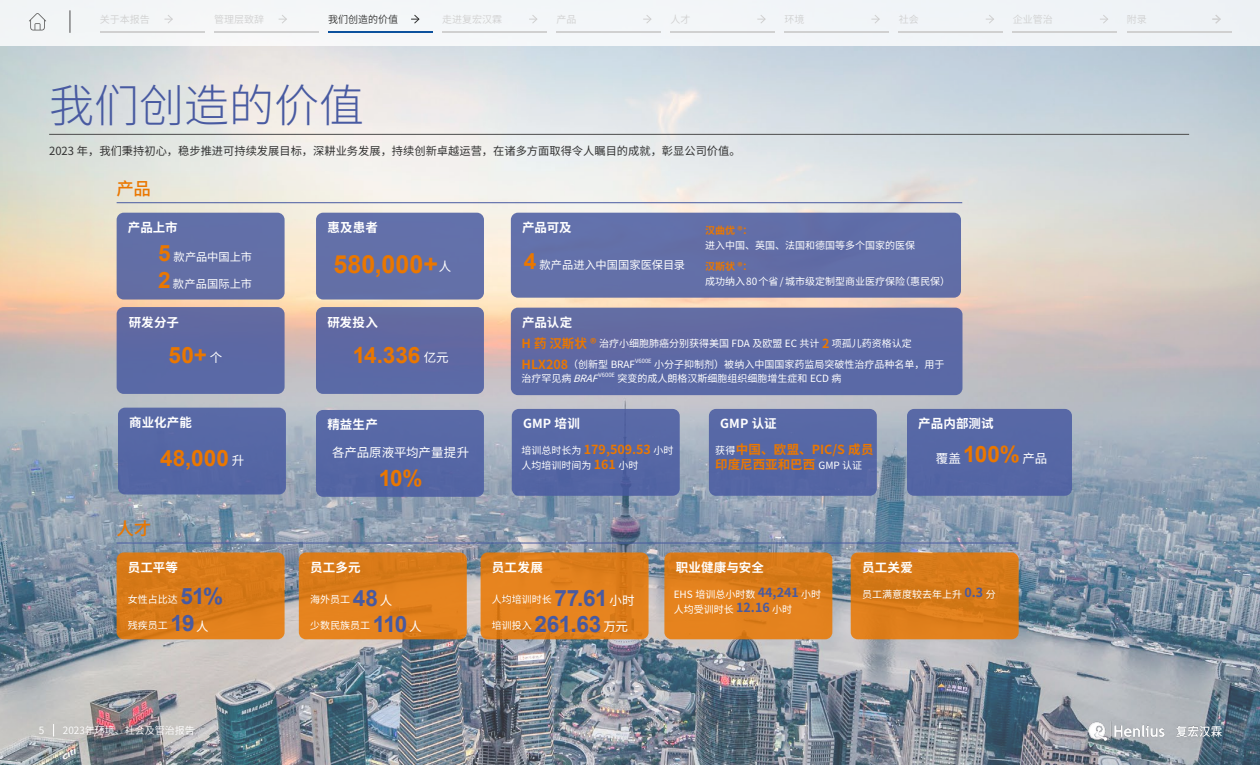
<style>
.page{position:relative;width:1260px;height:765px;background:#fff}
.page>*{position:absolute;margin:0;border:0;box-sizing:border-box;transform-origin:0 0}
.t1{font:300 45px "Source Han Sans CN";color:#485aa1}
.t2{font:700 25px "Arial";letter-spacing:.005em;color:#ea7700}
.t3{font:700 22.5px "Arial";letter-spacing:-.025em;color:#485aa1}
.t4{font:700 22.5px "Arial";letter-spacing:.005em;color:#ea7700}
.t5{font:500 17.5px "Source Han Sans CN";color:#ea7700}
.t6{font:700 12.5px "Source Han Sans CN";letter-spacing:.01em;color:#fff}
.t7{font:700 12.5px/25.5px "Source Han Sans CN";color:#ea7700}
.t8{font:12.5px "Source Han Sans CN";letter-spacing:-.005em;color:#fff}
.t9{font:11.25px "Source Han Sans CN";color:#323232}
.t10{font:11.25px "Source Han Sans CN";color:#fff}
.t11{font:10px/21.2px "Source Han Sans CN";color:#fff}
.t12{font:10px "Source Han Sans CN";color:#d0d0d0}
.t13{font:10px "Source Han Sans CN";color:#fff}
.t14{font:700 10px "Source Han Sans CN";color:#ea7700}
.t15{font:10px "Source Han Sans CN";color:#323232}
.t16{font:5.88px "Source Han Sans CN";color:#fff}
.s1{font-family:"Arial";font-weight:700;font-size:22.5px;color:#ea7700}
.s2{font-family:"Source Han Sans CN";font-weight:400;font-size:12.5px;color:#fff}
.s3{font-weight:700;font-size:12.5px;color:#ea7700}
.s4{font-style:italic}
.s5{color:#fff}
.s6{font-weight:400;font-size:10px;color:#fff}
.s7{font-weight:700;font-size:12.5px;color:#485aa1}
</style>
<div class="page">
<img style="left:0;top:46px;width:1260px;height:719px">
<div style="left:0;top:0;width:1260px;height:46px;background:#f2f5f8"></div>
<div style="left:117px;top:213px;width:168px;height:87px;background:#626fa7;border-radius:7px"></div>
<div style="left:316px;top:213px;width:168px;height:87px;background:#6370a9;border-radius:7px"></div>
<div style="left:511px;top:213px;width:450px;height:85px;background:#636fa8;border-radius:7px"></div>
<div style="left:118px;top:408px;width:168px;height:87px;background:#5667a5;border-radius:7px"></div>
<div style="left:316px;top:307px;width:168px;height:87px;background:#5e69a3;border-radius:7px"></div>
<div style="left:316px;top:410px;width:168px;height:87px;background:#5667a5;border-radius:7px"></div>
<div style="left:907px;top:409px;width:165px;height:87px;background:#5667a5;border-radius:7px"></div>
<div style="left:709px;top:409px;width:168px;height:87px;background:#5667a5;border-radius:7px"></div>
<div style="left:511px;top:308px;width:452px;height:87px;background:#5d69a5;border-radius:7px"></div>
<div style="left:512px;top:409px;width:168px;height:87px;background:#5667a6;border-radius:7px"></div>
<div style="left:117px;top:307px;width:168px;height:87px;background:#5c69a4;border-radius:7px"></div>
<div style="left:299px;top:552px;width:168px;height:87px;background:linear-gradient(to bottom,#d87a18,#e7841e);border-radius:7px"></div>
<svg style="left:481px;top:552px;width:168px;height:87px;background:#df801d"></svg>
<div style="left:117px;top:552px;width:168px;height:87px;background:#da7b19;border-radius:7px"></div>
<div style="left:851px;top:552px;width:168px;height:87px;background:#d97b19;border-radius:7px"></div>
<div style="left:664px;top:552px;width:168px;height:87px;background:linear-gradient(to bottom,#d77918,#e7841f);border-radius:7px"></div>
<hr style="left:117px;top:203px;width:845px;height:1px;background:#485aa1">
<hr style="left:117px;top:543px;width:902px;height:1px;background:#485aa1">
<svg style="left:53px;top:724px;width:1px;height:13px"></svg>
<img style="left:1088px;top:720px;width:138px;height:21px">
<hr style="left:49px;top:134px;width:1140px;height:1px;background:#4b4b4b">
<svg style="left:164px;top:15px;width:9px;height:9px"></svg>
<hr style="left:100px;top:32px;width:104px;height:1px;background:#d0d0d0">
<svg style="left:279px;top:15px;width:8px;height:9px"></svg>
<hr style="left:214px;top:32px;width:104px;height:1px;background:#d0d0d0">
<svg style="left:411px;top:14px;width:9px;height:10px"></svg>
<hr style="left:328px;top:32px;width:104px;height:1px;background:#0c519d">
<svg style="left:529px;top:15px;width:8px;height:8px"></svg>
<hr style="left:442px;top:32px;width:104px;height:1px;background:#d0d0d0">
<svg style="left:643px;top:15px;width:9px;height:8px"></svg>
<hr style="left:556px;top:32px;width:105px;height:1px;background:#d0d0d0">
<svg style="left:757px;top:15px;width:9px;height:8px"></svg>
<hr style="left:671px;top:32px;width:104px;height:1px;background:#d0d0d0">
<svg style="left:871px;top:15px;width:9px;height:9px"></svg>
<hr style="left:785px;top:32px;width:104px;height:1px;background:#d0d0d0">
<svg style="left:986px;top:15px;width:8px;height:9px"></svg>
<hr style="left:899px;top:32px;width:104px;height:1px;background:#d0d0d0">
<svg style="left:1100px;top:15px;width:8px;height:9px"></svg>
<hr style="left:1013px;top:32px;width:104px;height:1px;background:#d0d0d0">
<svg style="left:1212px;top:15px;width:9px;height:9px"></svg>
<hr style="left:1127px;top:32px;width:104px;height:1px;background:#d0d0d0">
<svg style="left:29px;top:13px;width:17px;height:18px"></svg>
<svg style="left:70px;top:10px;width:1px;height:23px"></svg>
<p class="t12" style="left:100px;top:14px;width:51px">关于本报告</p>
<p class="t12" style="left:214px;top:14px;width:51px">管理层致辞</p>
<p class="t15" style="left:328px;top:14px;width:71px">我们创造的价值</p>
<p class="t12" style="left:442px;top:14px;width:61px">走进复宏汉霖</p>
<p class="t12" style="left:556px;top:14px;width:21px">产品</p>
<p class="t12" style="left:671px;top:14px;width:21px">人才</p>
<p class="t12" style="left:785px;top:14px;width:21px">环境</p>
<p class="t12" style="left:899px;top:14px;width:21px">社会</p>
<p class="t12" style="left:1013px;top:14px;width:41px">企业管治</p>
<p class="t12" style="left:1127px;top:14px;width:21px">附录</p>
<h1 class="t1" style="left:49px;top:80px;width:316px">我们创造的价值</h1>
<p class="t9" style="left:49px;top:144px;width:693px">2023 年，我们秉持初心，稳步推进可持续发展目标，深耕业务发展，持续创新卓越运营，在诸多方面取得令人瞩目的成就，彰显公司价值。</p>
<h3 class="t5" style="left:116px;top:179px;width:36px">产品</h3>
<p class="t6" style="left:128px;top:221px;width:51px">产品上市</p>
<p class="t6" style="left:327px;top:221px;width:52px">惠及患者</p>
<p class="t6" style="left:522px;top:221px;width:51px">产品可及</p>
<p class="t10" style="left:158px;top:251px;width:95px"><span class="s1">5</span> 款产品中国上市</p>
<p class="t10" style="left:524px;top:259px;width:163px"><span class="s1">4</span> 款产品进入中国国家医保目录</p>
<p class="t10" style="left:158px;top:277px;width:95px"><span class="s1">2</span> 款产品国际上市</p>
<h2 class="t2" style="left:333px;top:247px;width:119px">580,000+<span class="s2">人</span></h2>
<p class="t14" style="left:705px;top:225px;width:49px">汉曲优 ®：</p>
<p class="t11" style="left:705px;top:235px;width:211px">进入中国、英国、法国和德国等多个国家的医保</p>
<p class="t14" style="left:705px;top:261px;width:49px">汉斯状 ®：</p>
<p class="t11" style="left:705px;top:271px;width:247px">成功纳入 80 个省 / 城市级定制型商业医疗保险（惠民保）</p>
<p class="t6" style="left:129px;top:315px;width:52px">研发分子</p>
<h3 class="t4" style="left:169px;top:340px;width:55px">50+ <span class="s2">个</span></h3>
<p class="t6" style="left:327px;top:315px;width:52px">研发投入</p>
<h3 class="t4" style="left:353px;top:340px;width:97px">14.336 <span class="s2">亿元</span></h3>
<p class="t6" style="left:522px;top:315px;width:52px">产品认定</p>
<p class="t11" style="left:522px;top:333px;width:392px"><span class="s3">H 药汉斯状 ®</span> 治疗小细胞肺癌分别获得美国 FDA 及欧盟 EC 共计 <span class="s3">2</span> 项孤儿药资格认定<br><span class="s3">HLX208</span>（创新型 BRAF</p>
<p class="t16" style="left:635px;top:358px;width:18px">V600E</p>
<p class="t11" style="left:654px;top:354px;width:292px">小分子抑制剂）被纳入中国国家药监局突破性治疗品种名单，用于</p>
<p class="t11" style="left:522px;top:368px;width:85px">治疗罕见病<span class="s4">BRAF</span></p>
<p class="t16" style="left:599px;top:372px;width:18px">V600E</p>
<p class="t11" style="left:618px;top:368px;width:226px">突变的成人朗格汉斯细胞组织细胞增生症和 ECD 病</p>
<p class="t7" style="left:521px;top:411px;width:154px"><span class="s5">GMP 培训<br></span><span class="s6">培训总时长为</span> 179,509.53 <span class="s6">小时</span></p>
<p class="t11" style="left:521px;top:455px;width:119px">人均培训时间为 <span class="s3">161</span> 小时</p>
<p class="t6" style="left:129px;top:416px;width:64px">商业化产能</p>
<p class="t6" style="left:327px;top:418px;width:52px">精益生产</p>
<p class="t6" style="left:720px;top:417px;width:58px">GMP 认证</p>
<p class="t6" style="left:918px;top:417px;width:77px">产品内部测试</p>
<p class="t7" style="left:715px;top:437px;width:160px"><span class="s6">获得</span>中国、欧盟、PIC/S 成员</p>
<p class="t8" style="left:936px;top:451px;width:113px">覆盖 <span class="s1">100%</span> 产品</p>
<p class="t8" style="left:332px;top:446px;width:139px">各产品原液平均产量提升</p>
<h3 class="t4" style="left:379px;top:463px;width:45px">10%</h3>
<h3 class="t4" style="left:160px;top:443px;width:86px">48,000 <span class="s2">升</span></h3>
<p class="t7" style="left:715px;top:452px;width:148px">印度尼西亚和巴西 <span class="s6">GMP 认证</span></p>
<h3 class="t5" style="left:117px;top:519px;width:36px">人才</h3>
<p class="t6" style="left:128px;top:560px;width:51px">员工平等</p>
<p class="t6" style="left:310px;top:560px;width:52px">员工多元</p>
<p class="t6" style="left:492px;top:560px;width:52px">员工发展</p>
<p class="t11" style="left:310px;top:589px;width:41px">海外员工</p>
<h3 class="t3" style="left:353px;top:583px;width:41px">48<span class="s2">人</span></h3>
<p class="t11" style="left:310px;top:615px;width:61px">少数民族员工</p>
<h3 class="t3" style="left:373px;top:609px;width:51px">110 <span class="s2">人</span></h3>
<h3 class="t3" style="left:180px;top:582px;width:44px">51%</h3>
<p class="t11" style="left:492px;top:589px;width:61px">人均培训时长</p>
<h3 class="t3" style="left:554px;top:583px;width:82px">77.61 <span class="s2">小时</span></h3>
<p class="t11" style="left:492px;top:615px;width:41px">培训投入</p>
<h3 class="t3" style="left:534px;top:609px;width:95px">261.63 <span class="s2">万元</span></h3>
<p class="t11" style="left:128px;top:589px;width:51px">女性占比达</p>
<p class="t11" style="left:128px;top:615px;width:41px">残疾员工</p>
<h3 class="t3" style="left:170px;top:608px;width:40px">19<span class="s2">人</span></h3>
<p class="t13" style="left:39px;top:725px;width:7px">5</p>
<p class="t13" style="left:63px;top:725px;width:133px">2023年环境、社会及管治报告</p>
<p class="t6" style="left:676px;top:560px;width:90px">职业健康与安全</p>
<p class="t11" style="left:674px;top:587px;width:149px;line-height:15px">EHS 培训总小时数 <span class="s7">44,241</span> 小时人均受训时长 <span class="s7">12.16</span> 小时</p>
<p class="t6" style="left:862px;top:560px;width:52px">员工关爱</p>
<p class="t11" style="left:862px;top:584px;width:135px">员工满意度较去年上升 <span class="s7">0.3</span> 分</p>
</div>
